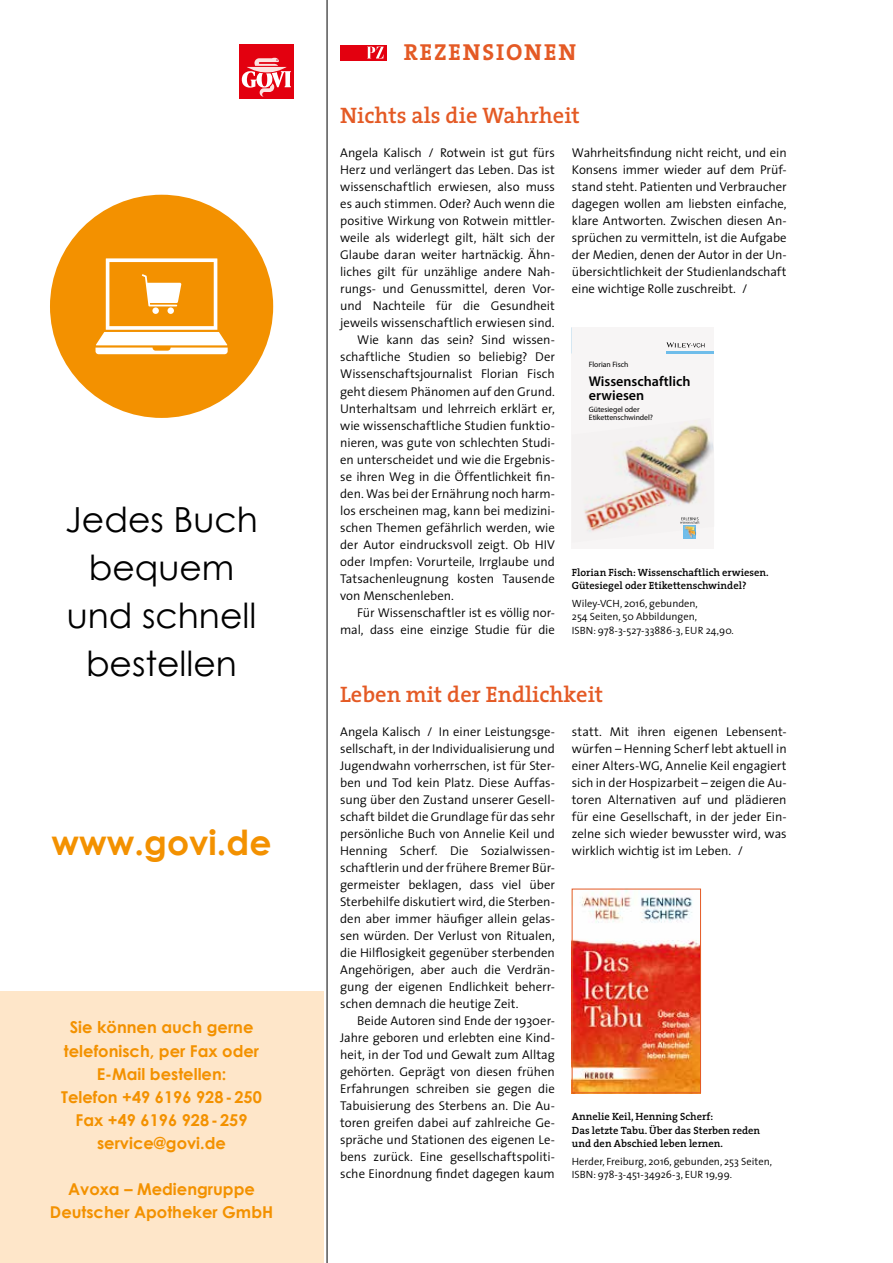
<style>
.page{position:relative;width:893px;height:1263px;background:#fff}
.page>*{position:absolute;margin:0;border:0;box-sizing:border-box;transform-origin:0 0}
.t1{font:34.5px/48px "Century Gothic OV GHPZKB";color:#000;text-align:center}
.t2{font:34.5px "Century Gothic Bold OV EHPZKB";color:#f39100}
.t3{font:700 23.25px "The Serif";letter-spacing:.08em;color:#e45a25}
.t4{font:600 22.5px "The Serif";color:#e45a25}
.t5{font:16.35px/23.1px "Century Gothic Bold OV EHPZKB";color:#f39100;text-align:center}
.t6{font:600 14.1px/13.4px "Myriad Pro";color:#000}
.t7{font:300 12.75px/17px "The Sans";letter-spacing:-.005em;color:#000;text-align:justify}
.t8{font:600 10.5px/13.5px "The Serif";color:#000}
.t9{font:300 10.5px/13.5px "The Sans";color:#000}
.t10{font:7.8px/8.4px "Myriad Pro";letter-spacing:-.005em;color:#000}
</style>
<div class="page">
<div style="left:340px;top:45px;width:47px;height:15px;background:#e3000f"></div>
<svg style="left:367px;top:47px;width:17px;height:11px"></svg>
<div style="left:239px;top:45px;width:55px;height:54px;background:#e3000f"></div>
<svg style="left:241px;top:58px;width:50px;height:39px"></svg>
<div style="left:0;top:991px;width:323px;height:272px;background:#fee6c9"></div>
<div style="left:50px;top:195px;width:223px;height:223px;background:#f39100;border-radius:50%"></div>
<svg style="left:96px;top:258px;width:132px;height:96px"></svg>
<div style="left:152px;top:307px;width:7px;height:7px;background:#fff;border-radius:50%"></div>
<div style="left:167px;top:307px;width:7px;height:7px;background:#fff;border-radius:50%"></div>
<hr style="left:327px;top:0;width:1px;height:1263px;background:#000">
<img style="left:574px;top:891px;width:125px;height:200px">
<div style="left:572px;top:889px;width:129px;height:204px;border:1px solid #e45a25"></div>
<div style="left:572px;top:327px;width:142px;height:222px;background:#f7f5f5"></div>
<img style="left:584px;top:420px;width:130px;height:112px">
<div style="left:683px;top:526px;width:13px;height:13px;background:#6fbdea"></div>
<hr style="left:666px;top:351px;width:48px;height:2px;background:#6fbdea">
<svg style="left:666px;top:342px;width:38px;height:5px"></svg>
<div style="left:685px;top:527px;width:11px;height:12px;background:#000;opacity:.3"></div>
<svg style="left:680px;top:517px;width:19px;height:20px"></svg>
<h1 class="t1" style="left:65px;top:495px;width:194px">Jedes Buch bequem und schnell bestellen</h1>
<h1 class="t2" style="left:52px;top:816px;width:221px">www.govi.de</h1>
<p class="t5" style="left:61px;top:1015px;width:202px">Sie können auch gerne telefonisch, per Fax oder<br>E-Mail bestellen:<br>Telefon +49 6196 928-250<br>Fax +49 6196 928-259 service@govi.de</p>
<p class="t5" style="left:50px;top:1176px;width:225px">Avoxa – Mediengruppe<br>Deutscher Apotheker GmbH</p>
<h2 class="t3" style="left:404px;top:38px;width:174px">REZENSIONEN</h2>
<h3 class="t4" style="left:340px;top:101px;width:241px">Nichts als die Wahrheit</h3>
<p class="t7" style="left:340px;top:145px;width:216px">Angela Kalisch / Rotwein ist gut fürs</p>
<p class="t7" style="left:340px;top:162px;width:216px">Herz und verlängert das Leben. Das ist</p>
<p class="t7" style="left:340px;top:179px;width:216px">wissenschaftlich erwiesen, also muss</p>
<p class="t7" style="left:340px;top:196px;width:216px">es auch stimmen. Oder? Auch wenn die</p>
<p class="t7" style="left:340px;top:213px;width:216px">positive Wirkung von Rotwein mittler-</p>
<p class="t7" style="left:340px;top:230px;width:216px">weile als widerlegt gilt, hält sich der</p>
<p class="t7" style="left:340px;top:247px;width:215px">Glaube daran weiter hartnäckig. Ähn-</p>
<p class="t7" style="left:340px;top:264px;width:216px">liches gilt für unzählige andere Nah-</p>
<p class="t7" style="left:340px;top:281px;width:216px">rungs- und Genussmittel, deren Vor-</p>
<p class="t7" style="left:340px;top:298px;width:216px">und Nachteile für die Gesundheit</p>
<p class="t7" style="left:340px;top:315px;width:216px">jeweils wissenschaftlich erwiesen sind.</p>
<p class="t7" style="left:357px;top:332px;width:199px">Wie kann das sein? Sind wissen-</p>
<p class="t7" style="left:340px;top:349px;width:216px">schaftliche Studien so beliebig? Der</p>
<p class="t7" style="left:340px;top:366px;width:216px">Wissenschaftsjournalist Florian Fisch</p>
<p class="t7" style="left:340px;top:383px;width:216px">geht diesem Phänomen auf den Grund.</p>
<p class="t7" style="left:340px;top:400px;width:216px">Unterhaltsam und lehrreich erklärt er,</p>
<p class="t7" style="left:340px;top:417px;width:216px">wie wissenschaftliche Studien funktio-</p>
<p class="t7" style="left:340px;top:434px;width:216px">nieren, was gute von schlechten Studi-</p>
<p class="t7" style="left:340px;top:451px;width:216px">en unterscheidet und wie die Ergebnis-</p>
<p class="t7" style="left:340px;top:468px;width:216px">se ihren Weg in die Öffentlichkeit fin-</p>
<p class="t7" style="left:340px;top:485px;width:216px">den. Was bei der Ernährung noch harm-</p>
<p class="t7" style="left:340px;top:502px;width:216px">los erscheinen mag, kann bei medizini-</p>
<p class="t7" style="left:340px;top:519px;width:216px">schen Themen gefährlich werden, wie</p>
<p class="t7" style="left:340px;top:536px;width:216px">der Autor eindrucksvoll zeigt. Ob HIV</p>
<p class="t7" style="left:340px;top:553px;width:216px">oder Impfen: Vorurteile, Irrglaube und</p>
<p class="t7" style="left:340px;top:570px;width:216px">Tatsachenleugnung kosten Tausende</p>
<p class="t7" style="left:340px;top:587px;width:115px">von Menschenleben.</p>
<p class="t7" style="left:357px;top:604px;width:199px">Für Wissenschaftler ist es völlig nor-</p>
<p class="t7" style="left:340px;top:621px;width:216px">mal, dass eine einzige Studie für die</p>
<p class="t7" style="left:572px;top:145px;width:216px">Wahrheitsfindung nicht reicht, und ein Konsens immer wieder auf dem Prüf&shy;stand steht. Patienten und Verbraucher dagegen wollen am liebsten einfache, klare Antworten. Zwischen diesen An&shy;sprüchen zu vermitteln, ist die Aufgabe der Medien, denen der Autor in der Un&shy;übersichtlichkeit der Studienlandschaft eine wichtige Rolle zuschreibt. /</p>
<p class="t10" style="left:589px;top:360px;width:41px">Florian Fisch</p>
<p class="t10" style="left:589px;top:405px;width:66px">Gütesiegel oder<br>Etikettenschwindel?</p>
<p class="t6" style="left:589px;top:374px;width:103px">Wissenschaftlich erwiesen</p>
<p class="t8" style="left:572px;top:565px;width:198px">Florian Fisch: Wissenschaftlich erwiesen.<br>Gütesiegel oder Etikettenschwindel?</p>
<p class="t9" style="left:572px;top:597px;width:163px">Wiley-VCH, 2016, gebunden,<br>254 Seiten, 50 Abbildungen,<br>ISBN: 978-3-527-33886-3, EUR 24,90.</p>
<h3 class="t4" style="left:340px;top:680px;width:264px">Leben mit der Endlichkeit</h3>
<p class="t7" style="left:340px;top:723px;width:216px">Angela Kalisch / In einer Leistungsge&shy;sellschaft, in der Individualisierung und Jugendwahn vorherrschen, ist für Ster&shy;ben und Tod kein Platz. Diese Auffas&shy;sung über den Zustand unserer Gesell&shy;schaft bildet die Grundlage für das sehr persönliche Buch von Annelie Keil und Henning Scherf. Die Sozialwissen&shy;schaftlerin und der frühere Bremer Bür&shy;germeister beklagen, dass viel über Sterbehilfe diskutiert wird, die Sterben&shy;den aber immer häufiger allein gelas&shy;sen würden. Der Verlust von Ritualen, die Hilflosigkeit gegenüber sterbenden Angehörigen, aber auch die Verdrän&shy;gung der eigenen Endlichkeit beherr&shy;schen demnach die heutige Zeit.</p>
<p class="t7" style="left:340px;top:1012px;width:216px;text-indent:17px">Beide Autoren sind Ende der 1930er-Jahre geboren und erlebten eine Kind&shy;heit, in der Tod und Gewalt zum Alltag gehörten. Geprägt von diesen frühen Erfahrungen schreiben sie gegen die Tabuisierung des Sterbens an. Die Au&shy;toren greifen dabei auf zahlreiche Ge&shy;spräche und Stationen des eigenen Le&shy;bens zurück. Eine gesellschaftspoliti&shy;sche Einordnung findet dagegen kaum</p>
<p class="t7" style="left:572px;top:723px;width:216px">statt. Mit ihren eigenen Lebensent&shy;würfen – Henning Scherf lebt aktuell in einer Alters-WG, Annelie Keil engagiert sich in der Hospizarbeit – zeigen die Au&shy;toren Alternativen auf und plädieren für eine Gesellschaft, in der jeder Ein&shy;zelne sich wieder bewusster wird, was wirklich wichtig ist im Leben. /</p>
<p class="t8" style="left:572px;top:1110px;width:190px">Annelie Keil, Henning Scherf:<br>Das letzte Tabu. Über das Sterben reden und den Abschied leben lernen.</p>
<p class="t9" style="left:572px;top:1154px;width:202px">Herder, Freiburg, 2016, gebunden, 253 Seiten,<br>ISBN: 978-3-451-34926-3, EUR 19,99.</p>
</div>
